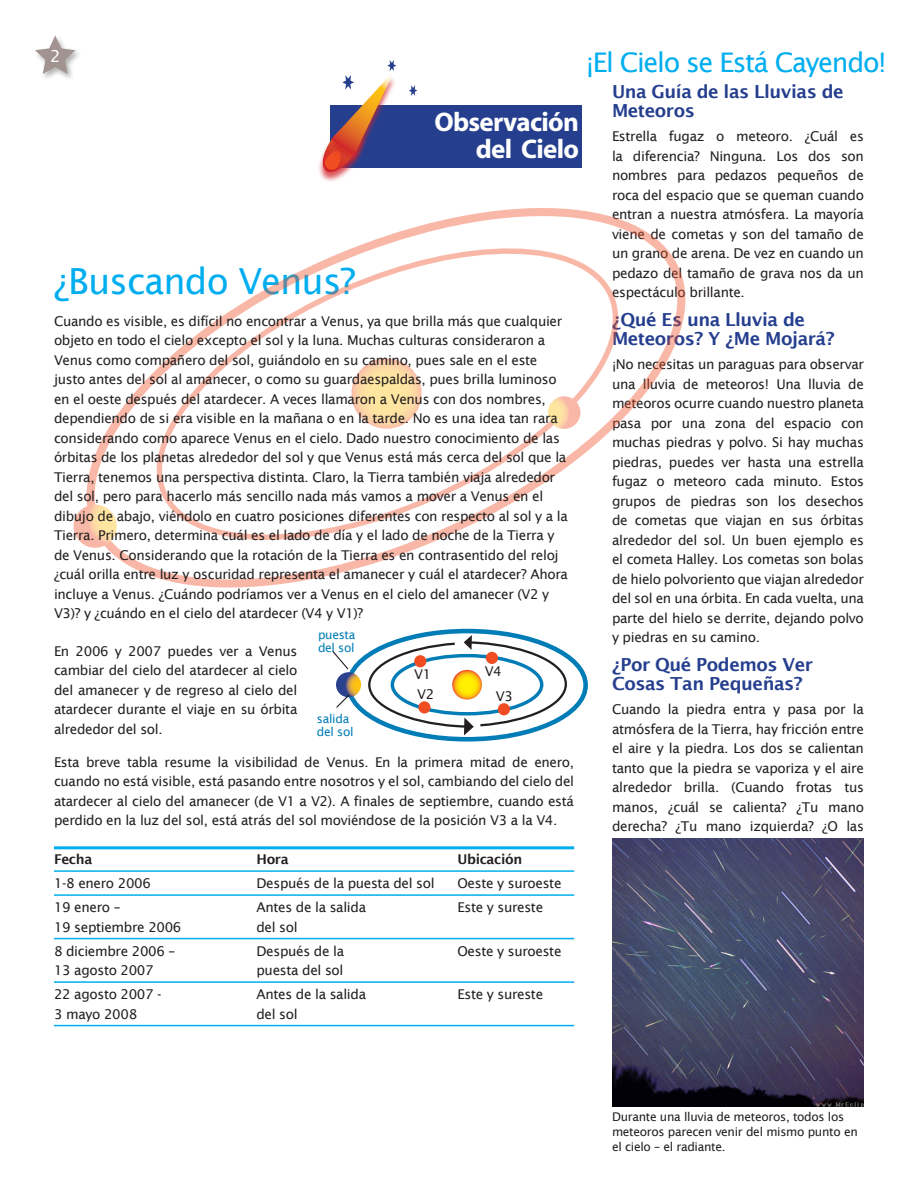
<style>
.page{position:relative;width:918px;height:1188px;background:#fff}
.page>*{position:absolute;margin:0;border:0;box-sizing:border-box;transform-origin:0 0}
.Text_Bulleted{font:36px "Lucida Sans";letter-spacing:-.025em;color:#00aeef}
.Text{font:27px "Lucida Sans";letter-spacing:-.05em;color:#00aeef}
.Text_Bulleted-2{font:700 27px/27px "Myriad";letter-spacing:-.025em;color:#fff;text-align:right}
.Text-2{font:600 18px/19.5px "Lucida Sans";letter-spacing:-.025em;color:#253f8e}
.Text_Bulleted-3{font:16.5px "Lucida Sans";color:#fff}
.Text-3{font:13.5px/19.5px "Lucida Sans";letter-spacing:-.025em;color:#231f20;text-align:justify}
.Text_Bulleted-4{font:13.5px "Lucida Sans";letter-spacing:-.025em;color:#231f20}
.Text_Bulleted-5{font:600 13.5px "Lucida Sans";letter-spacing:-.025em;color:#231f20}
.Text-4{font:12px/15px "Lucida Sans";letter-spacing:-.025em;color:#231f20}
.Text_Bulleted-6{font:12px "Lucida Sans";letter-spacing:-.025em;color:#007cb6}
</style>
<div class="page">
<div style="left:331px;top:105px;width:251px;height:63px;background:#253f8e"></div>
<div style="left:318px;top:124px;width:49px;height:59px;background:#d1232a;opacity:.75"></div>
<svg style="left:320px;top:60px;width:76px;height:115px"></svg>
<svg style="left:409px;top:85px;width:8px;height:11px"></svg>
<img style="left:612px;top:838px;width:252px;height:269px">
<div style="left:34px;top:34px;width:49px;height:48px;background:#231f20;opacity:.35"></div>
<svg style="left:35px;top:36px;width:40px;height:38px"></svg>
<svg style="left:86px;top:208px;width:600px;height:380px"></svg>
<svg style="left:139px;top:231px;width:497px;height:326px"></svg>
<svg style="left:347px;top:354px;width:80px;height:80px"></svg>
<svg style="left:73px;top:502px;width:47px;height:49px"></svg>
<svg style="left:548px;top:396px;width:33px;height:33px"></svg>
<hr style="left:54px;top:846px;width:520px;height:3px;background:#00aeef">
<hr style="left:54px;top:870px;width:520px;height:2px;background:#00aeef">
<hr style="left:54px;top:894px;width:520px;height:2px;background:#00aeef">
<hr style="left:54px;top:938px;width:520px;height:1px;background:#00aeef">
<hr style="left:54px;top:981px;width:520px;height:2px;background:#00aeef">
<hr style="left:54px;top:1025px;width:520px;height:1px;background:#00aeef">
<div style="left:346px;top:629px;width:242px;height:113px;border:5px solid #007cb6;border-radius:50%"></div>
<svg style="left:336px;top:672px;width:25px;height:25px"></svg>
<svg style="left:367px;top:635px;width:201px;height:100px"></svg>
<svg style="left:332px;top:651px;width:17px;height:19px"></svg>
<svg style="left:336px;top:693px;width:15px;height:15px"></svg>
<p class="Text_Bulleted-3" style="left:50px;top:47px;width:12px">2</p>
<p class="Text_Bulleted" style="left:54px;top:260px;width:303px">¿Buscando Venus?</p>
<p class="Text_Bulleted-2" style="left:434px;top:110px;width:146px">Observación del Cielo</p>
<p class="Text-3" style="left:54px;top:311px;width:516px;text-align:left">Cuando es visible, es difícil no encontrar a Venus, ya que brilla más que cualquier objeto en todo el cielo excepto el sol y la luna. Muchas culturas consideraron a Venus como compañero del sol, guiándolo en su camino, pues sale en el este justo antes del sol al amanecer, o como su guardaespaldas, pues brilla luminoso en el oeste después del atardecer. A veces llamaron a Venus con dos nombres, dependiendo de si era visible en la mañana o en la tarde. No es una idea tan rara considerando como aparece Venus en el cielo. Dado nuestro conocimiento de las órbitas de los planetas alrededor del sol y que Venus está más cerca del sol que la Tierra, tenemos una perspectiva distinta. Claro, la Tierra también viaja alrededor del sol, pero para hacerlo más sencillo nada más vamos a mover a Venus en el dibujo de abajo, viéndolo en cuatro posiciones diferentes con respecto al sol y a la Tierra. Primero, determina cuál es el lado de día y el lado de noche de la Tierra y de Venus. Considerando que la rotación de la Tierra es en contrasentido del reloj ¿cuál orilla entre luz y oscuridad representa el amanecer y cuál el atardecer? Ahora incluye a Venus. ¿Cuándo podríamos ver a Venus en el cielo del amanecer (V2 y V3)? y ¿cuándo en el cielo del atardecer (V4 y V1)?</p>
<p class="Text-3" style="left:54px;top:641px;width:245px">En 2006 y 2007 puedes ver a Venus cambiar del cielo del atardecer al cielo del amanecer y de regreso al cielo del atardecer durante el viaje en su órbita alrededor del sol.</p>
<p class="Text-3" style="left:54px;top:752px;width:522px">Esta breve tabla resume la visibilidad de Venus. En la primera mitad de enero, cuando no está visible, está pasando entre nosotros y el sol, cambiando del cielo del atardecer al cielo del amanecer (de V1 a V2). A finales de septiembre, cuando está perdido en la luz del sol, está atrás del sol moviéndose de la posición V3 a la V4.</p>
<p class="Text_Bulleted-5" style="left:54px;top:852px;width:40px">Fecha</p>
<p class="Text_Bulleted-5" style="left:256px;top:852px;width:34px">Hora</p>
<p class="Text_Bulleted-5" style="left:458px;top:852px;width:66px">Ubicación</p>
<p class="Text_Bulleted-4" style="left:54px;top:876px;width:98px">1-8 enero 2006</p>
<p class="Text_Bulleted-4" style="left:256px;top:876px;width:180px">Después de la puesta del sol</p>
<p class="Text_Bulleted-4" style="left:458px;top:876px;width:106px">Oeste y suroeste</p>
<p class="Text_Bulleted-4" style="left:54px;top:900px;width:68px">19 enero –</p>
<p class="Text_Bulleted-4" style="left:256px;top:900px;width:111px">Antes de la salida</p>
<p class="Text_Bulleted-4" style="left:458px;top:900px;width:87px">Este y sureste</p>
<p class="Text_Bulleted-4" style="left:54px;top:919px;width:129px">19 septiembre 2006</p>
<p class="Text_Bulleted-4" style="left:256px;top:919px;width:43px">del sol</p>
<p class="Text_Bulleted-4" style="left:54px;top:943px;width:123px">8 diciembre 2006 –</p>
<p class="Text_Bulleted-4" style="left:256px;top:943px;width:89px">Después de la</p>
<p class="Text_Bulleted-4" style="left:458px;top:943px;width:106px">Oeste y suroeste</p>
<p class="Text_Bulleted-4" style="left:54px;top:963px;width:101px">13 agosto 2007</p>
<p class="Text_Bulleted-4" style="left:256px;top:963px;width:88px">puesta del sol</p>
<p class="Text_Bulleted-4" style="left:54px;top:987px;width:109px">22 agosto 2007 -</p>
<p class="Text_Bulleted-4" style="left:256px;top:987px;width:111px">Antes de la salida</p>
<p class="Text_Bulleted-4" style="left:458px;top:987px;width:87px">Este y sureste</p>
<p class="Text_Bulleted-4" style="left:54px;top:1006px;width:85px">3 mayo 2008</p>
<p class="Text_Bulleted-4" style="left:256px;top:1006px;width:43px">del sol</p>
<p class="Text_Bulleted-6" style="left:318px;top:628px;width:39px">puesta</p>
<p class="Text_Bulleted-6" style="left:318px;top:641px;width:38px">del sol</p>
<p class="Text_Bulleted-4" style="left:485px;top:663px;width:19px">V4</p>
<p class="Text_Bulleted-4" style="left:496px;top:688px;width:19px">V3</p>
<p class="Text_Bulleted-4" style="left:414px;top:666px;width:19px">V1</p>
<p class="Text_Bulleted-4" style="left:417px;top:686px;width:19px">V2</p>
<p class="Text_Bulleted-6" style="left:317px;top:712px;width:34px">salida</p>
<p class="Text_Bulleted-6" style="left:317px;top:725px;width:38px">del sol</p>
<p class="Text" style="left:586px;top:47px;width:303px">¡El Cielo se Está Cayendo!</p>
<p class="Text-2" style="left:612px;top:82px;width:233px">Una Guía de las Lluvias de<br>Meteoros</p>
<p class="Text-3" style="left:612px;top:127px;width:254px">Estrella fugaz o meteoro. ¿Cuál es la diferencia? Ninguna. Los dos son nombres para pedazos pequeños de roca del espacio que se queman cuando entran a nuestra atmósfera. La mayoría viene de cometas y son del tamaño de un grano de arena. De vez en cuando un pedazo del tamaño de grava nos da un espectáculo brillante.</p>
<p class="Text-2" style="left:612px;top:310px;width:224px">¿Qué Es una Lluvia de<br>Meteoros? Y ¿Me Mojará?</p>
<p class="Text-3" style="left:612px;top:355px;width:253px">¡No necesitas un paraguas para observar una lluvia de meteoros! Una lluvia de meteoros ocurre cuando nuestro planeta pasa por una zona del espacio con muchas piedras y polvo. Si hay muchas piedras, puedes ver hasta una estrella fugaz o meteoro cada minuto. Estos grupos de piedras son los desechos de cometas que viajan en sus órbitas alrededor del sol. Un buen ejemplo es el cometa Halley. Los cometas son bolas de hielo polvoriento que viajan alrededor del sol en una órbita. En cada vuelta, una parte del hielo se derrite, dejando polvo y piedras en su camino.</p>
<p class="Text-2" style="left:612px;top:655px;width:203px">¿Por Qué Podemos Ver<br>Cosas Tan Pequeñas?</p>
<p class="Text-3" style="left:612px;top:700px;width:254px">Cuando la piedra entra y pasa por la atmósfera de la Tierra, hay fricción entre el aire y la piedra. Los dos se calientan tanto que la piedra se vaporiza y el aire alrededor brilla. (Cuando frotas tus manos, ¿cuál se calienta? ¿Tu mano derecha? ¿Tu mano izquierda? ¿O las</p>
<p class="Text-4" style="left:612px;top:1109px;width:247px">Durante una lluvia de meteoros, todos los meteoros parecen venir del mismo punto en el cielo – el radiante.</p>
</div>
